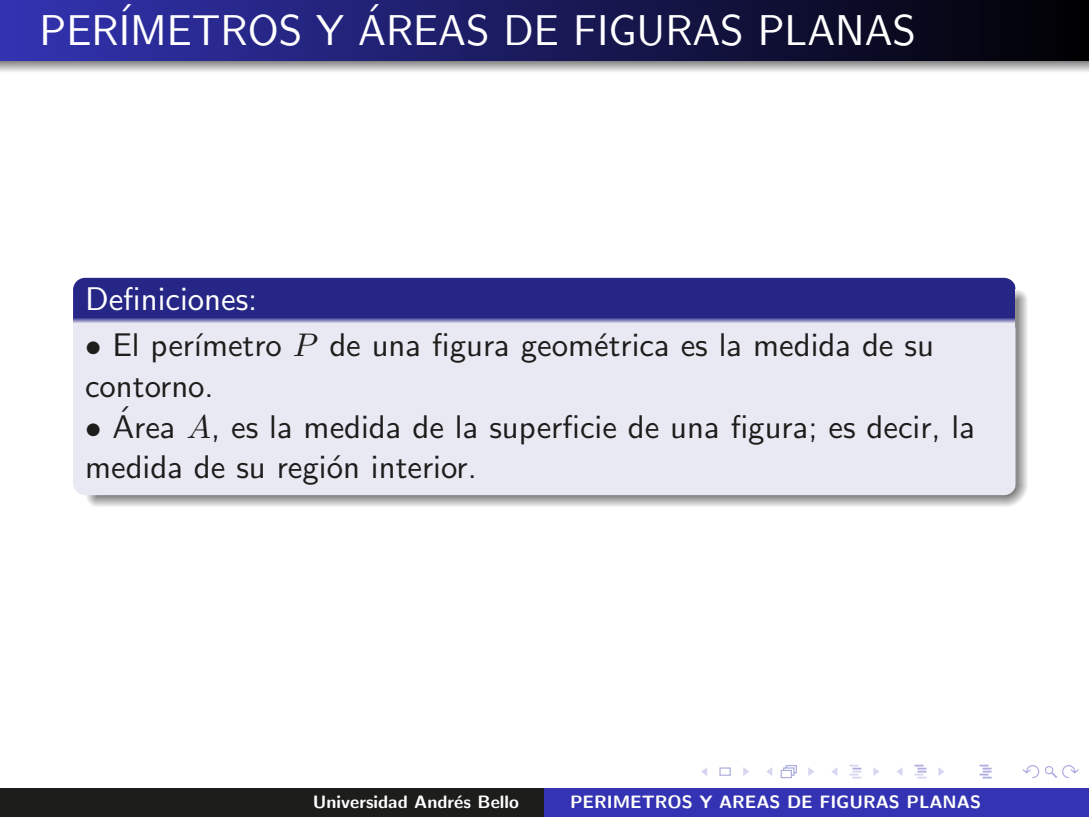
<style>
.page{position:relative;width:1089px;height:817px;background:#fff}
.page>*{position:absolute;margin:0;border:0;box-sizing:border-box;transform-origin:0 0}
.t1{font:42.9px "CMSS12";color:#fff}
.t2{font:32.7px/40.5px "CMSS10";color:#1d1d1b}
.t3{font:32.7px "CMSS10";color:#fff}
.t4{font:18px "CMSSBX10";color:#fff}
.s1{font-family:"CMSY10"}
.s2{font-family:"CMMI10"}
</style>
<div class="page">
<div style="left:719px;top:767px;width:11px;height:8px;border:1px solid #adade0"></div>
<svg style="left:701px;top:767px;width:6px;height:9px"></svg>
<svg style="left:743px;top:767px;width:6px;height:9px"></svg>
<svg style="left:766px;top:765px;width:48px;height:13px"></svg>
<svg style="left:831px;top:764px;width:48px;height:14px"></svg>
<svg style="left:897px;top:764px;width:47px;height:14px"></svg>
<svg style="left:979px;top:764px;width:12px;height:14px"></svg>
<svg style="left:1022px;top:765px;width:57px;height:14px"></svg>
<div style="left:0;top:0;width:1089px;height:61px;background:linear-gradient(to right,#3333b3,#000001)"></div>
<svg style="left:0;top:60px;width:1089px;height:12px;background:#adadb3"></svg>
<div style="left:73px;top:278px;width:942px;height:39px;background:#262686"></div>
<svg style="left:73px;top:317px;width:942px;height:10px;background:#a4a4cc"></svg>
<svg style="left:86px;top:495px;width:11px;height:12px"></svg>
<svg style="left:1003px;top:483px;width:24px;height:24px"></svg>
<svg style="left:97px;top:495px;width:906px;height:12px;background:#bababa"></svg>
<svg style="left:1016px;top:290px;width:11px;height:10px"></svg>
<svg style="left:1016px;top:300px;width:11px;height:183px;background:#b7b7b6"></svg>
<div style="left:73px;top:327px;width:942px;height:168px;background:#e9e9f3"></div>
<hr style="left:1015px;top:297px;width:1px;height:190px;background:#9d9d9c">
<div style="left:0;top:787px;width:544px;height:29px;background:#1d1d1b"></div>
<div style="left:544px;top:787px;width:545px;height:29px;background:#3333b3"></div>
<h1 class="t1" style="left:40px;top:12px;width:878px">PER´IMETROS Y AREAS DE FIGURAS PLANAS</h1>
<h1 class="t1" style="left:361px;top:2px;width:23px">´</h1>
<p class="t3" style="left:85px;top:285px;width:174px">Definiciones:</p>
<p class="t2" style="left:85px;top:327px;width:850px"><span class="s1">•</span> El per´ımetro <span class="s2">P</span> de una figura geom´etrica es la medida de su contorno.</p>
<p class="t2" style="left:85px;top:409px;width:891px"><span class="s1">•</span> Area <span class="s2">A</span>, es la medida de la superficie de una figura; es decir, la</p>
<p class="t2" style="left:85px;top:396px;width:393px;line-height:48.9px;text-indent:30px">´<br>medida de su regi´on interior.</p>
<p class="t4" style="left:313px;top:793px;width:207px">Universidad Andr´es Bello</p>
<p class="t4" style="left:570px;top:793px;width:412px">PERIMETROS Y AREAS DE FIGURAS PLANAS</p>
</div>
